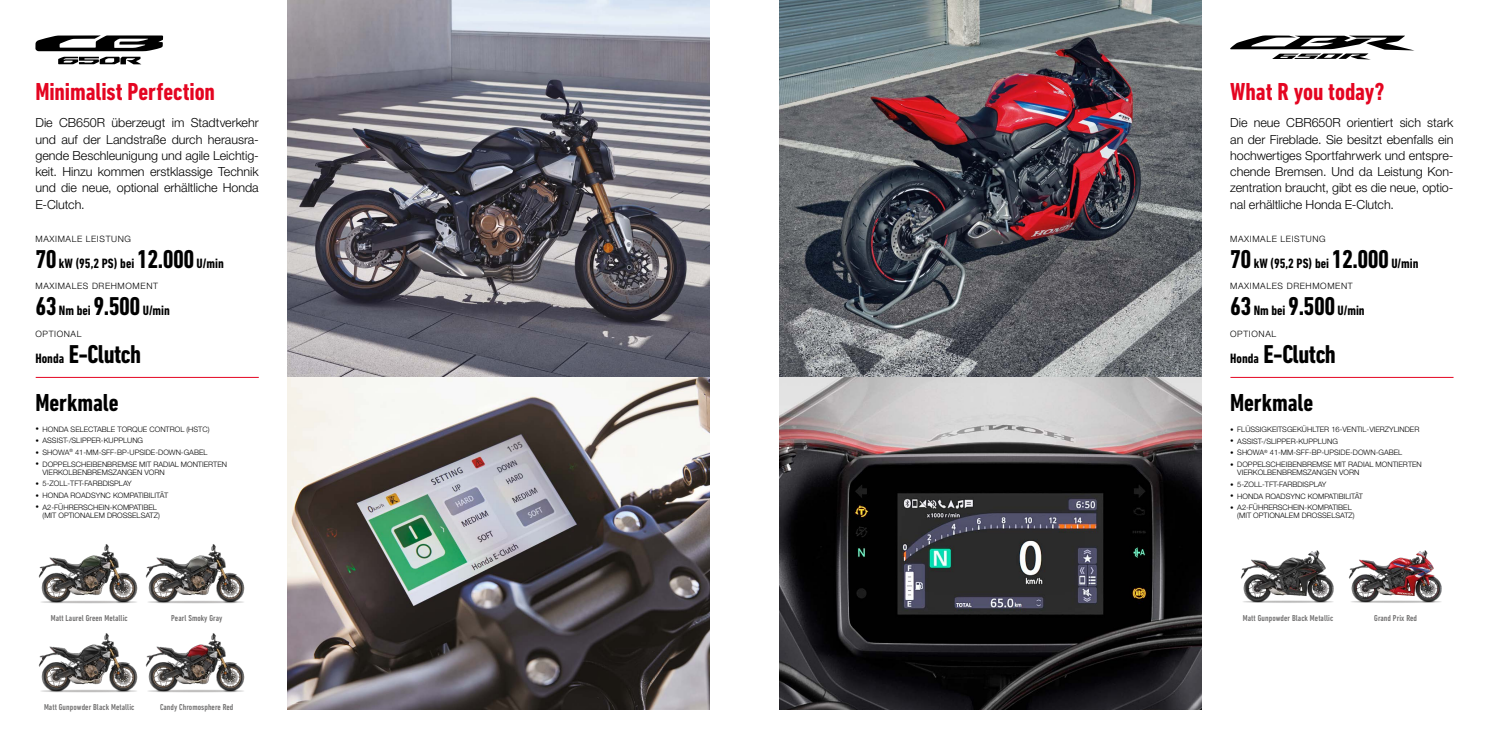
<style>
.page{position:relative;width:1489px;height:745px;background:#fff}
.page>*{position:absolute;margin:0;border:0;box-sizing:border-box;transform-origin:0 0}
.t1{font:700 condensed 26.25px "DIN Next LT Pro";letter-spacing:-.02em;color:#000}
.t2{font:700 condensed 25px "DIN Next LT Pro";letter-spacing:-.005em;color:#e40521}
.t3{font:700 condensed 25px "DIN Next LT Pro";letter-spacing:-.005em;color:#000}
.t4{font:700 condensed 13.75px "DIN Next LT Pro";color:#000}
.t5{font:300 12.5px/16.2px "Helvetica Neue LT Pro";letter-spacing:-.005em;color:#000;text-align:justify}
.t6{font:500 condensed 8.75px "DIN Next LT Pro";letter-spacing:.01em;color:#706f6f}
.t7{font:300 8.75px "Helvetica Neue LT Pro";letter-spacing:.07em;color:#000}
.t8{font:300 7.5px/8.1px "Helvetica Neue LT Pro";color:#000}
.t9{font:300 7.5px/8.1px "Helvetica Neue";color:#000}
.s1{font-size:26.25px}
.s2{font-size:13.75px}
.s3{font-family:"Proxima Nova";font-weight:700;font-size:10px}
</style>
<div class="page">
<svg style="left:35px;top:35px;width:128px;height:16px"></svg>
<svg style="left:58px;top:57px;width:83px;height:7px"></svg>
<img style="left:287px;top:0;width:422px;height:377px">
<img style="left:287px;top:377px;width:422px;height:332px">
<hr style="left:36px;top:377px;width:223px;height:1px;background:#e40521">
<img style="left:38px;top:544px;width:207px;height:60px">
<img style="left:38px;top:633px;width:207px;height:60px">
<hr style="left:1230px;top:377px;width:223px;height:1px;background:#e40521">
<svg style="left:1230px;top:35px;width:184px;height:24px"></svg>
<img style="left:780px;top:0;width:421px;height:377px">
<svg style="left:780px;top:377px;width:421px;height:332px;background:#434143"></svg>
<img style="left:1348px;top:550px;width:94px;height:53px">
<img style="left:1240px;top:550px;width:94px;height:53px">
<h2 class="t2" style="left:35px;top:78px;width:181px">Minimalist Perfection</h2>
<p class="t5" style="left:35px;top:114px;width:225px">Die CB650R überzeugt im Stadtverkehr und auf der Landstraße durch herausra&shy;gende Beschleunigung und agile Leichtig&shy;keit. Hinzu kommen erstklassige Technik und die neue, optional erhältliche Honda E-Clutch.</p>
<h2 class="t2" style="left:1230px;top:78px;width:156px">What R you today?</h2>
<p class="t5" style="left:1230px;top:114px;width:225px">Die neue CBR650R orientiert sich stark an der Fireblade. Sie besitzt ebenfalls ein hochwertiges Sportfahrwerk und entspre&shy;chende Bremsen. Und da Leistung Kon&shy;zentration braucht, gibt es die neue, optio&shy;nal erhältliche Honda E-Clutch.</p>
<p class="t7" style="left:35px;top:233px;width:97px">MAXIMALE LEISTUNG</p>
<p class="t4" style="left:35px;top:256px;width:190px"><span class="s1">70</span> kW (95,2 PS) bei <span class="s1">12.000</span> U/min</p>
<p class="t7" style="left:1230px;top:233px;width:97px">MAXIMALE LEISTUNG</p>
<p class="t4" style="left:1230px;top:256px;width:190px"><span class="s1">70</span> kW (95,2 PS) bei <span class="s1">12.000</span> U/min</p>
<p class="t7" style="left:35px;top:280px;width:124px">MAXIMALES DREHMOMENT</p>
<p class="t4" style="left:35px;top:302px;width:136px"><span class="s1">63</span> Nm bei <span class="s1">9.500</span> U/min</p>
<p class="t7" style="left:1230px;top:280px;width:124px">MAXIMALES DREHMOMENT</p>
<p class="t4" style="left:1230px;top:302px;width:136px"><span class="s1">63</span> Nm bei <span class="s1">9.500</span> U/min</p>
<p class="t7" style="left:35px;top:328px;width:47px">OPTIONAL</p>
<p class="t7" style="left:1230px;top:328px;width:47px">OPTIONAL</p>
<h1 class="t1" style="left:35px;top:339px;width:107px"><span class="s2">Honda</span> E-Clutch</h1>
<h1 class="t1" style="left:1230px;top:339px;width:107px"><span class="s2">Honda</span> E-Clutch</h1>
<h2 class="t3" style="left:35px;top:388px;width:85px">Merkmale</h2>
<h2 class="t3" style="left:1230px;top:388px;width:85px">Merkmale</h2>
<p class="t8" style="left:35px;top:424px;width:176px"><span class="s3">•</span> HONDA SELECTABLE TORQUE CONTROL (HSTC)</p>
<p class="t8" style="left:35px;top:436px;width:109px"><span class="s3">•</span> ASSIST-/SLIPPER-KUPPLUNG</p>
<p class="t8" style="left:35px;top:447px;width:173px"><span class="s3">•</span> SHOWA<sup>®</sup> 41-MM-SFF-BP-UPSIDE-DOWN-GABEL</p>
<p class="t8" style="left:43px;top:459px;width:186px;text-indent:-7px"><span class="s3">•</span> DOPPELSCHEIBENBREMSE MIT RADIAL MONTIERTEN<br>VIERKOLBENBREMSZANGEN VORN</p>
<p class="t8" style="left:35px;top:479px;width:98px"><span class="s3">•</span> 5-ZOLL-TFT-FARBDISPLAY</p>
<p class="t8" style="left:35px;top:491px;width:134px"><span class="s3">•</span> HONDA ROADSYNC KOMPATIBILITÄT</p>
<p class="t8" style="left:43px;top:502px;width:119px;text-indent:-7px"><span class="s3">•</span> A2-FÜHRERSCHEIN-KOMPATIBEL (MIT OPTIONALEM DROSSELSATZ)</p>
<p class="t9" style="left:1230px;top:425px;width:191px"><span class="s3">•</span> FLÜSSIGKEITSGEKÜHLTER 16-VENTIL-VIERZYLINDER</p>
<p class="t9" style="left:1230px;top:436px;width:109px"><span class="s3">•</span> ASSIST-/SLIPPER-KUPPLUNG</p>
<p class="t9" style="left:1230px;top:448px;width:173px"><span class="s3">•</span> SHOWA<sup>®</sup> 41-MM-SFF-BP-UPSIDE-DOWN-GABEL</p>
<p class="t9" style="left:1237px;top:460px;width:186px;text-indent:-7px"><span class="s3">•</span> DOPPELSCHEIBENBREMSE MIT RADIAL MONTIERTEN<br>VIERKOLBENBREMSZANGEN VORN</p>
<p class="t9" style="left:1230px;top:479px;width:98px"><span class="s3">•</span> 5-ZOLL-TFT-FARBDISPLAY</p>
<p class="t8" style="left:1230px;top:491px;width:134px"><span class="s3">•</span> HONDA ROADSYNC KOMPATIBILITÄT</p>
<p class="t9" style="left:1237px;top:503px;width:119px;text-indent:-7px"><span class="s3">•</span> A2-FÜHRERSCHEIN-KOMPATIBEL (MIT OPTIONALEM DROSSELSATZ)</p>
<p class="t6" style="left:51px;top:612px;width:78px">Matt Laurel Green Metallic</p>
<p class="t6" style="left:171px;top:612px;width:53px">Pearl Smoky Gray</p>
<p class="t6" style="left:1242px;top:613px;width:92px">Matt Gunpowder Black Metallic</p>
<p class="t6" style="left:1373px;top:613px;width:44px">Grand Prix Red</p>
<p class="t6" style="left:44px;top:701px;width:92px">Matt Gunpowder Black Metallic</p>
<p class="t6" style="left:160px;top:701px;width:75px">Candy Chromosphere Red</p>
</div>
